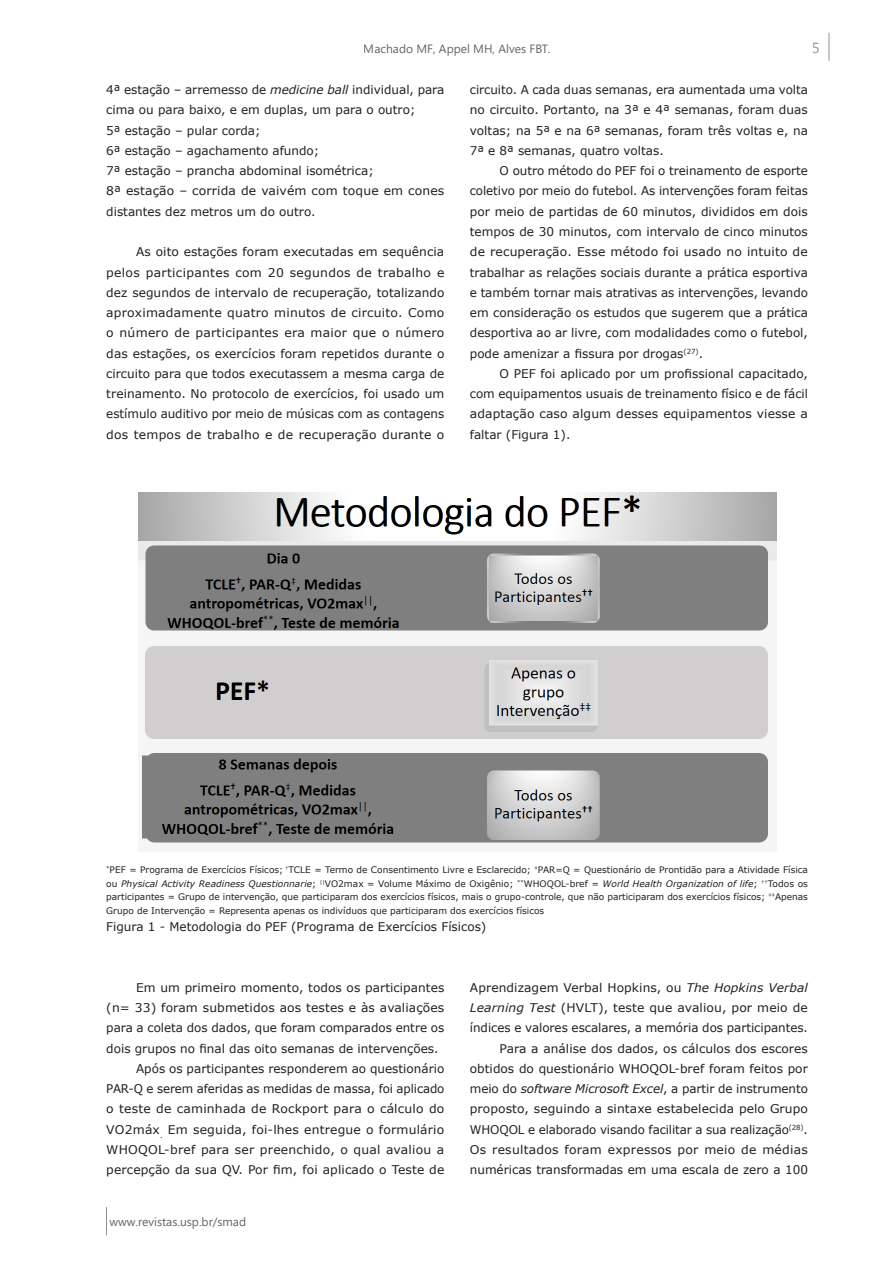
<style>
.page{position:relative;width:893px;height:1263px;background:#fff}
.page>*{position:absolute;margin:0;border:0;box-sizing:border-box;transform-origin:0 0}
.t1{font:13.5px "Geneva";color:#6c6d70}
.Texto{font:12px/20.2px "Verdana";color:#231f20;text-align:justify}
.Tit_fig{font:12px "Verdana";color:#231f20}
.t2{font:12px "Segoe UI";color:#231f20}
.Rodapé_de_tabela__fi{font:9px/13.5px "Verdana";color:#231f20;text-align:justify}
.s1{font-style:italic}
</style>
<div class="page">
<svg style="left:106px;top:1207px;width:1px;height:28px"></svg>
<svg style="left:829px;top:33px;width:1px;height:28px"></svg>
<img style="left:138px;top:492px;width:638px;height:351px">
<p class="t2" style="left:364px;top:38px;width:188px">Machado MF, Appel MH, Alves FBT.</p>
<p class="t1" style="left:812px;top:40px;width:11px">5</p>
<p class="Texto" style="left:106px;top:80px;width:340px">4ª estação – arremesso de <span class="s1">medicine ball</span> individual, para cima ou para baixo, e em duplas, um para o outro;</p>
<p class="Texto" style="left:106px;top:120px;width:156px">5ª estação – pular corda;</p>
<p class="Texto" style="left:106px;top:140px;width:215px">6ª estação – agachamento afundo;</p>
<p class="Texto" style="left:106px;top:161px;width:269px">7ª estação – prancha abdominal isométrica;</p>
<p class="Texto" style="left:106px;top:181px;width:340px">8ª estação – corrida de vaivém com toque em cones distantes dez metros um do outro.</p>
<p class="Texto" style="left:106px;top:242px;width:340px;text-indent:30px">As oito estações foram executadas em sequência pelos participantes com 20 segundos de trabalho e dez segundos de intervalo de recuperação, totalizando aproximadamente quatro minutos de circuito. Como o número de participantes era maior que o número das estações, os exercícios foram repetidos durante o circuito para que todos executassem a mesma carga de treinamento. No protocolo de exercícios, foi usado um estímulo auditivo por meio de músicas com as contagens dos tempos de trabalho e de recuperação durante o</p>
<p class="Texto" style="left:470px;top:80px;width:340px">circuito. A cada duas semanas, era aumentada uma volta no circuito. Portanto, na 3ª e 4ª semanas, foram duas voltas; na 5ª e na 6ª semanas, foram três voltas e, na 7ª e 8ª semanas, quatro voltas.</p>
<p class="Texto" style="left:470px;top:161px;width:340px;text-indent:30px">O outro método do PEF foi o treinamento de esporte coletivo por meio do futebol. As intervenções foram feitas por meio de partidas de 60 minutos, divididos em dois tempos de 30 minutos, com intervalo de cinco minutos de recuperação. Esse método foi usado no intuito de trabalhar as relações sociais durante a prática esportiva e também tornar mais atrativas as intervenções, levando em consideração os estudos que sugerem que a prática desportiva ao ar livre, com modalidades como o futebol, pode amenizar a fissura por drogas<sup>(27)</sup>.</p>
<p class="Texto" style="left:470px;top:363px;width:340px;text-indent:30px">O PEF foi aplicado por um profissional capacitado, com equipamentos usuais de treinamento físico e de fácil adaptação caso algum desses equipamentos viesse a faltar (Figura 1).</p>
<p class="Rodapé_de_tabela__fi" style="left:106px;top:863px;width:703px"><sup>*</sup>PEF = Programa de Exercícios Físicos; <sup>†</sup>TCLE = Termo de Consentimento Livre e Esclarecido; <sup>‡</sup>PAR=Q = Questionário de Prontidão para a Atividade Física ou <span class="s1">Physical Activity Readiness Questionnarie</span>; <sup>||</sup>VO2max = Volume Máximo de Oxigênio; <sup>**</sup>WHOQOL-bref <span class="s1">= World Health Organization of life</span>; <sup>††</sup>Todos os participantes = Grupo de intervenção, que participaram dos exercícios físicos, mais o grupo-controle, que não participaram dos exercícios físicos; <sup>‡‡</sup>Apenas Grupo de Intervenção = Representa apenas os indivíduos que participaram dos exercícios físicos</p>
<p class="Tit_fig" style="left:106px;top:919px;width:382px">Figura 1 - Metodologia do PEF (Programa de Exercícios Físicos)</p>
<p class="Texto" style="left:106px;top:977px;width:340px;text-indent:30px">Em um primeiro momento, todos os participantes (n= 33) foram submetidos aos testes e às avaliações para a coleta dos dados, que foram comparados entre os dois grupos no final das oito semanas de intervenções.</p>
<p class="Texto" style="left:106px;top:1058px;width:340px;text-indent:30px">Após os participantes responderem ao questionário PAR-Q e serem aferidas as medidas de massa, foi aplicado o teste de caminhada de Rockport para o cálculo do VO2máx<sub>.</sub> Em seguida, foi-lhes entregue o formulário WHOQOL-bref para ser preenchido, o qual avaliou a percepção da sua QV. Por fim, foi aplicado o Teste de</p>
<p class="t2" style="left:109px;top:1210px;width:138px">www.revistas.usp.br/smad</p>
<p class="Texto" style="left:470px;top:977px;width:340px">Aprendizagem Verbal Hopkins, ou <span class="s1">The Hopkins Verbal Learning Test</span> (HVLT), teste que avaliou, por meio de índices e valores escalares, a memória dos participantes.</p>
<p class="Texto" style="left:470px;top:1038px;width:340px;text-indent:30px">Para a análise dos dados, os cálculos dos escores obtidos do questionário WHOQOL-bref foram feitos por meio do <span class="s1">software Microsoft Excel</span>, a partir de instrumento proposto, seguindo a sintaxe estabelecida pelo Grupo WHOQOL e elaborado visando facilitar a sua realização<sup>(28)</sup>.<br>Os resultados foram expressos por meio de médias numéricas transformadas em uma escala de zero a 100</p>
</div>
